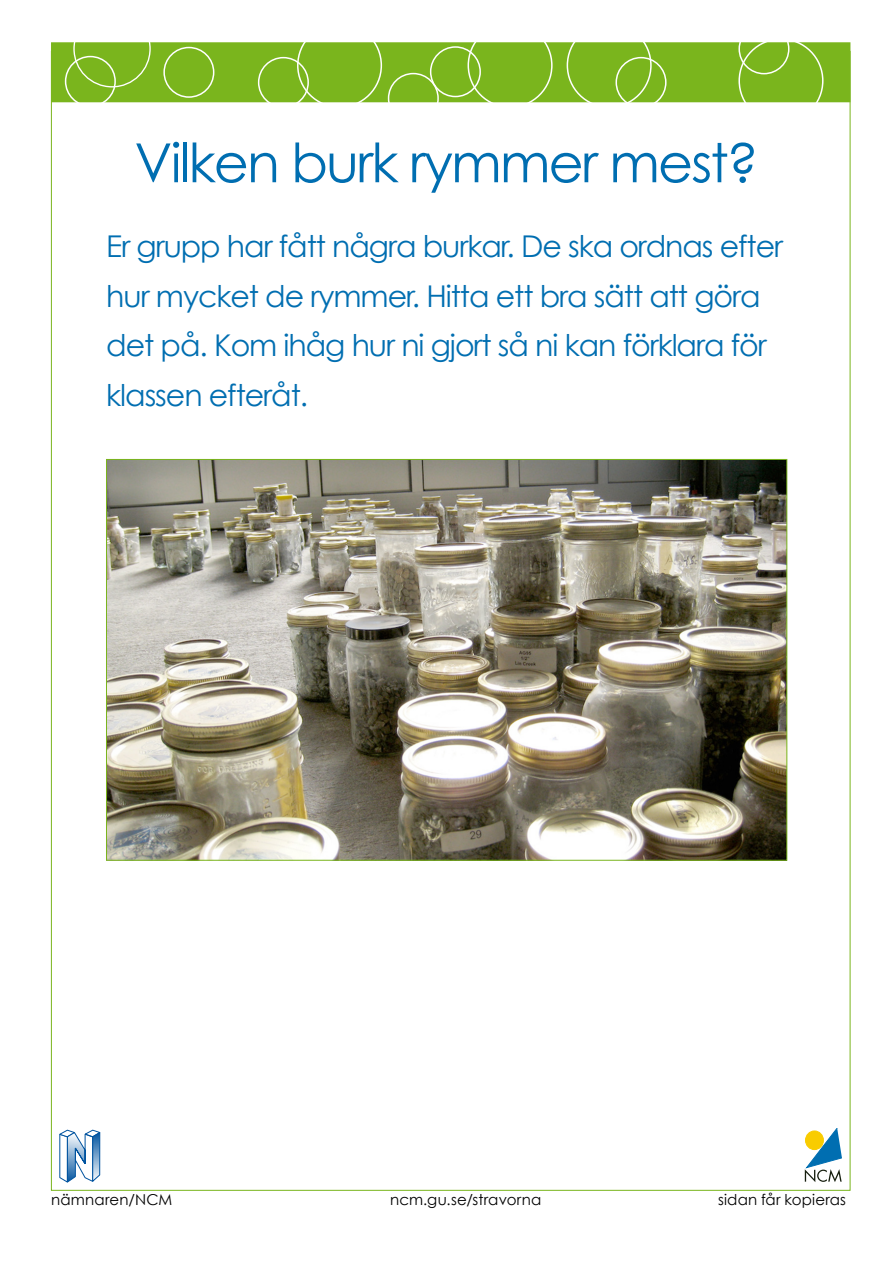
<style>
.page{position:relative;width:893px;height:1263px;background:#fff}
.page>*{position:absolute;margin:0;border:0;box-sizing:border-box;transform-origin:0 0}
.t1{font:54px "Century Gothic";letter-spacing:-.035em;color:#006eb1}
.t2{font:30px/49.5px "Century Gothic";letter-spacing:-.035em;color:#006eb1}
.t3{font:15px "Century Gothic";letter-spacing:.015em;color:#000}
</style>
<div class="page">
<svg style="left:60px;top:1130px;width:40px;height:52px"></svg>
<svg style="left:805px;top:1128px;width:37px;height:54px"></svg>
<div style="left:51px;top:42px;width:799px;height:60px;background:#7ab51d"></div>
<div style="left:73px;top:10px;width:78px;height:77px;border:1px solid #fff;border-radius:50%"></div>
<div style="left:65px;top:56px;width:51px;height:51px;border:2px solid #fff;border-radius:50%"></div>
<div style="left:258px;top:57px;width:51px;height:51px;border:2px solid #fff;border-radius:50%"></div>
<div style="left:297px;top:23px;width:85px;height:85px;border:2px solid #fff;border-radius:50%"></div>
<div style="left:388px;top:73px;width:51px;height:51px;border:2px solid #fff;border-radius:50%"></div>
<div style="left:430px;top:46px;width:51px;height:51px;border:2px solid #fff;border-radius:50%"></div>
<div style="left:468px;top:23px;width:85px;height:85px;border:2px solid #fff;border-radius:50%"></div>
<div style="left:567px;top:23px;width:85px;height:85px;border:2px solid #fff;border-radius:50%"></div>
<div style="left:615px;top:57px;width:51px;height:51px;border:2px solid #fff;border-radius:50%"></div>
<div style="left:163px;top:47px;width:51px;height:51px;border:2px solid #fff;border-radius:50%"></div>
<div style="left:738px;top:38px;width:85px;height:85px;border:2px solid #fff;border-radius:50%"></div>
<div style="left:738px;top:23px;width:51px;height:51px;border:2px solid #fff;border-radius:50%"></div>
<img style="left:108px;top:461px;width:677px;height:397px">
<h1 class="t1" style="left:134px;top:130px;width:626px">Vilken burk rymmer mest?</h1>
<p class="t2" style="left:106px;top:221px;width:678px">Er grupp har fått några burkar. De ska ordnas efter hur mycket de rymmer. Hitta ett bra sätt att göra det på. Kom ihåg hur ni gjort så ni kan förklara för klassen efteråt.</p>
<p class="t3" style="left:51px;top:1190px;width:123px">nämnaren/NCM</p>
<p class="t3" style="left:390px;top:1190px;width:153px">ncm.gu.se/stravorna</p>
<p class="t3" style="left:718px;top:1190px;width:130px">sidan får kopieras</p>
</div>
